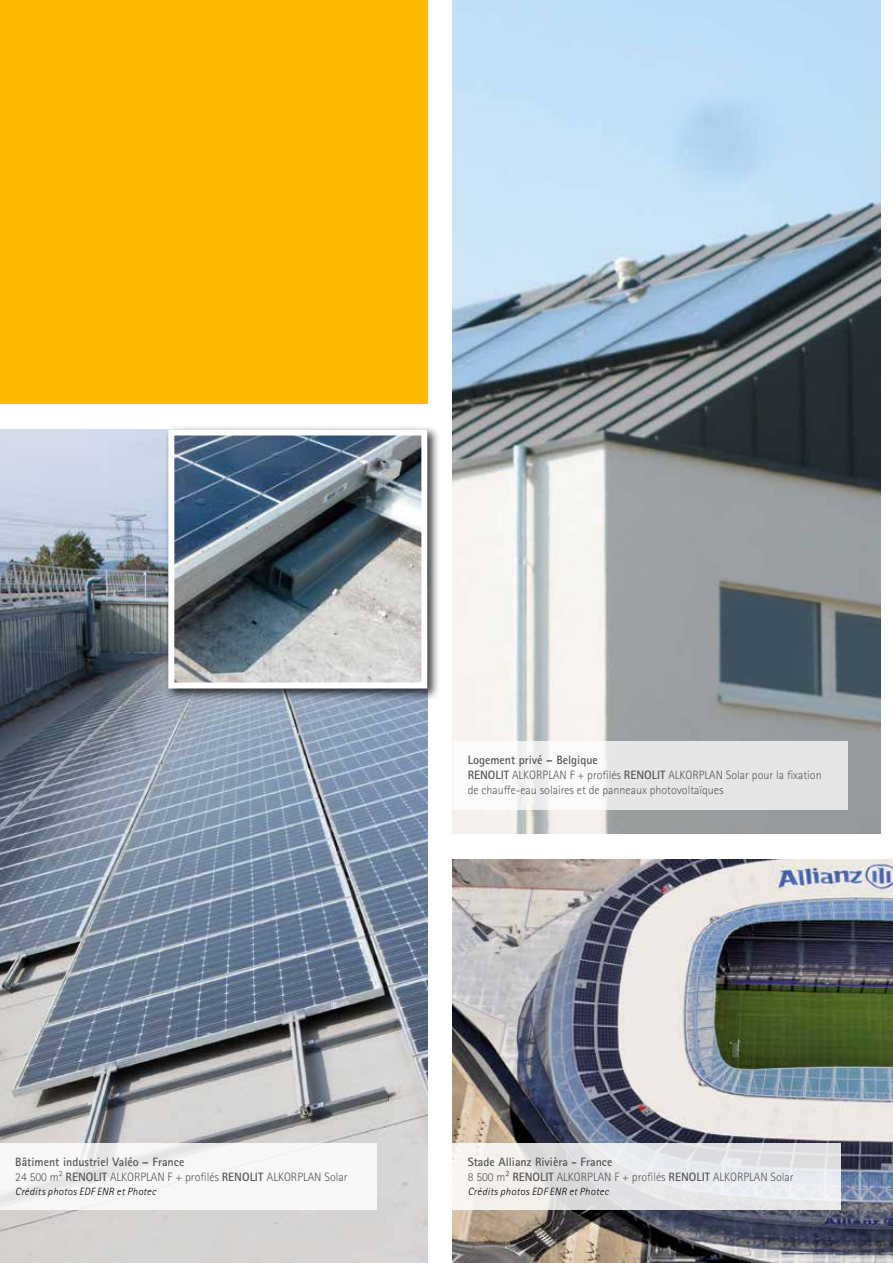
<style>
.page{position:relative;width:893px;height:1263px;background:#fff}
.page>*{position:absolute;margin:0;border:0;box-sizing:border-box;transform-origin:0 0}
.t1{font:700 12.15px/15px "Rotis Sans Serif Pro";color:#565655}
.t2{font:300 12.15px/15px "Rotis Sans Serif Pro";color:#565655}
.t3{font:italic 300 10.5px "Rotis Sans Serif Pro";letter-spacing:.03em;color:#000}
.s1{font-weight:700}
.s2{font-weight:300}
</style>
<div class="page">
<div style="left:0;top:0;width:427px;height:404px;background:#fbb900"></div>
<img style="left:453px;top:0;width:427px;height:833px">
<img style="left:0;top:429px;width:427px;height:834px">
<img style="left:453px;top:859px;width:440px;height:404px">
<div style="left:453px;top:741px;width:394px;height:68px;background:linear-gradient(to right,#fcfbfa,#dedfe1)"></div>
<div style="left:164px;top:425px;width:276px;height:276px;background:#000;opacity:.75"></div>
<img style="left:175px;top:436px;width:245px;height:245px">
<div style="left:168px;top:429px;width:259px;height:259px;border:6px solid #fff"></div>
<svg style="left:0;top:1143px;width:377px;height:66px"></svg>
<svg style="left:453px;top:1143px;width:388px;height:66px;background:#e7e7e8"></svg>
<p class="t2" style="left:468px;top:753px;width:355px"><span class="s1">Logement privé – Belgique<br>RENOLIT</span> ALKORPLAN F + profilés <span class="s1">RENOLIT</span> ALKORPLAN Solar pour la fixation de chauffe-eau solaires et de panneaux photovoltaïques</p>
<p class="t1" style="left:15px;top:1154px;width:334px">Bâtiment industriel Valéo – France<br><span class="s2">24 500 m²</span> RENOLIT <span class="s2">ALKORPLAN F + profilés</span> RENOLIT <span class="s2">ALKORPLAN Solar</span></p>
<p class="t3" style="left:15px;top:1185px;width:142px">Crédits photos EDF ENR et Photec</p>
<p class="t1" style="left:468px;top:1154px;width:327px">Stade Allianz Rivièra - France<br><span class="s2">8 500 m²</span> RENOLIT <span class="s2">ALKORPLAN F + profilés</span> RENOLIT <span class="s2">ALKORPLAN Solar</span></p>
<p class="t3" style="left:468px;top:1185px;width:142px">Crédits photos EDF ENR et Photec</p>
</div>
